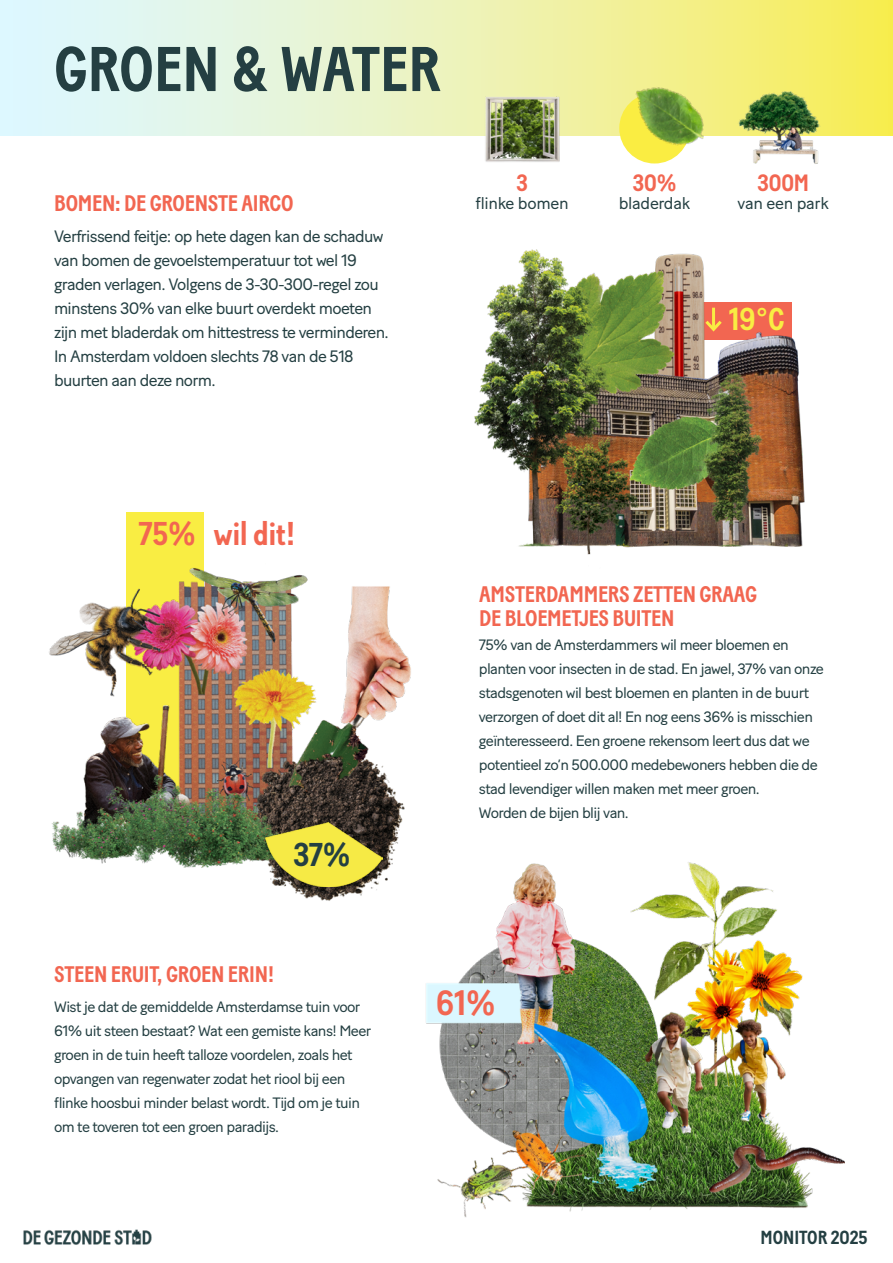
<style>
.page{position:relative;width:893px;height:1263px;background:#fff}
.page>*{position:absolute;margin:0;border:0;box-sizing:border-box;transform-origin:0 0}
.t1{font:700 63px "Baton";color:#243f42}
.t2{font:700 34.95px "Baton";color:#f26651}
.t3{font:700 33px "Baton";color:#f26651}
.t4{font:700 33px "Baton";color:#243f42}
.t5{font:700 31.5px "Baton";color:#f9ed43}
.t6{font:700 23.55px "Baton";letter-spacing:-.01em;color:#f26651}
.t7{font:700 22.5px/24px "Baton";letter-spacing:-.01em;color:#f26651}
.t8{font:700 18.9px "Baton";color:#243f42}
.t9{font:16.65px "Baton Turbo";letter-spacing:-.02em;color:#243f42}
.t10{font:16.5px/24px "Baton Turbo";letter-spacing:-.04em;color:#243f42}
.t11{font:15px/24px "Baton Turbo";letter-spacing:-.04em;color:#243f42}
</style>
<div class="page">
<img style="left:23px;top:1229px;width:129px;height:16px">
<div style="left:0;top:0;width:893px;height:136px;background:linear-gradient(to right,#ddf8ff,#faed5d)"></div>
<img style="left:426px;top:862px;width:418px;height:355px">
<div style="left:126px;top:512px;width:77px;height:295px;background:#f9ed43"></div>
<img style="left:49px;top:529px;width:382px;height:400px">
<img style="left:266px;top:822px;width:116px;height:65px">
<img style="left:474px;top:249px;width:331px;height:306px">
<hr style="left:712px;top:308px;width:3px;height:21px;background:#f9ed43">
<svg style="left:702px;top:317px;width:23px;height:17px"></svg>
<img style="left:483px;top:89px;width:78px;height:73px">
<img style="left:738px;top:84px;width:83px;height:80px">
<div style="left:619px;top:93px;width:71px;height:70px;background:#faed42;border-radius:50%"></div>
<img style="left:627px;top:83px;width:84px;height:67px">
<h1 class="t1" style="left:54px;top:32px;width:388px">GROEN &amp; WATER</h1>
<h3 class="t7" style="left:54px;top:192px;width:241px">BOMEN: DE GROENSTE AIRCO</h3>
<p class="t10" style="left:54px;top:222px;width:336px">Verfrissend feitje: op hete dagen kan de schaduw van bomen de gevoelstemperatuur tot wel 19 graden verlagen. Volgens de 3-30-300-regel zou minstens 30% van elke buurt overdekt moeten zijn met bladerdak om hittestress te verminderen.<br>In Amsterdam voldoen slechts 78 van de 518 buurten aan deze norm.</p>
<h3 class="t6" style="left:516px;top:169px;width:13px">3</h3>
<p class="t9" style="left:475px;top:191px;width:95px">flinke bomen</p>
<h3 class="t6" style="left:633px;top:169px;width:45px">30%</h3>
<p class="t9" style="left:619px;top:191px;width:73px">bladerdak</p>
<h3 class="t6" style="left:758px;top:169px;width:53px">300M</h3>
<p class="t9" style="left:738px;top:191px;width:93px">van een park</p>
<h3 class="t5" style="left:729px;top:300px;width:57px">19°C</h3>
<h3 class="t3" style="left:139px;top:514px;width:158px">75% wil dit!</h3>
<h3 class="t4" style="left:294px;top:835px;width:59px">37%</h3>
<h3 class="t7" style="left:479px;top:583px;width:280px">AMSTERDAMMERS ZETTEN GRAAG<br>DE BLOEMETJES BUITEN</h3>
<p class="t11" style="left:479px;top:631px;width:347px">75% van de Amsterdammers wil meer bloemen en planten voor insecten in de stad. En jawel, 37% van onze stadsgenoten wil best bloemen en planten in de buurt verzorgen of doet dit al! En nog eens 36% is misschien geïnteresseerd. Een groene rekensom leert dus dat we potentieel zo’n 500.000 medebewoners hebben die de stad levendiger willen maken met meer groen.<br>Worden de bijen blij van.</p>
<h3 class="t7" style="left:54px;top:962px;width:222px">STEEN ERUIT, GROEN ERIN!</h3>
<p class="t11" style="left:54px;top:993px;width:319px">Wist je dat de gemiddelde Amsterdamse tuin voor 61% uit steen bestaat? Wat een gemiste kans! Meer groen in de tuin heeft talloze voordelen, zoals het opvangen van regenwater zodat het riool bij een flinke hoosbui minder belast wordt. Tijd om je tuin om te toveren tot een groen paradijs.</p>
<h2 class="t2" style="left:436px;top:982px;width:61px">61%</h2>
<p class="t8" style="left:760px;top:1226px;width:109px">MONITOR 2025</p>
</div>
